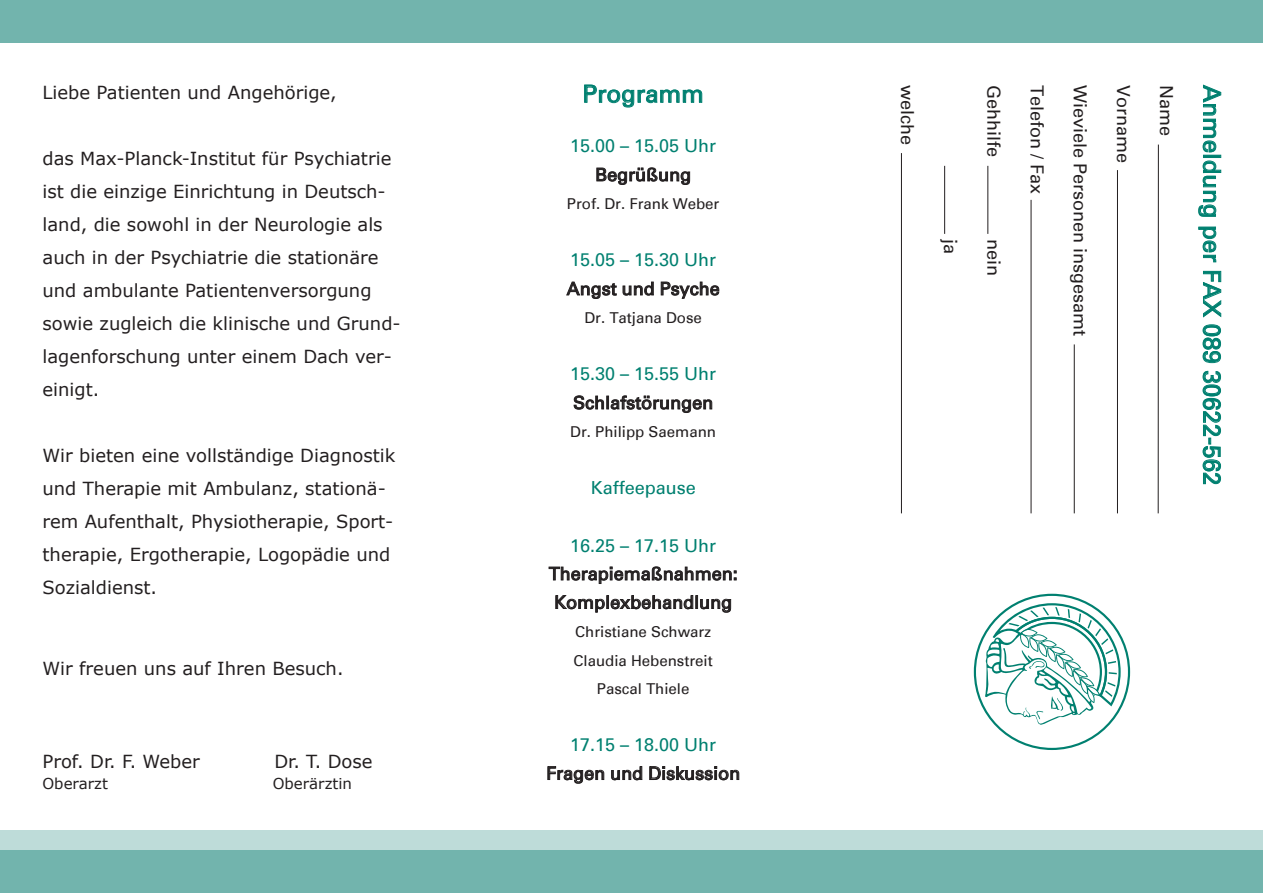
<style>
.page{position:relative;width:1263px;height:893px;background:#fff}
.page>*{position:absolute;margin:0;border:0;box-sizing:border-box;transform-origin:0 0}
.t1{font:24px "Univers";color:#008070}
.t2{font:18px/33px "Verdana";color:#231f20}
.t3{font:18px "Univers";color:#231f20}
.t4{font:18px "Univers";color:#008070}
.t5{font:15px "Univers";color:#231f20}
.t6{font:15px "Verdana";color:#231f20}
</style>
<div class="page">
<hr style="left:1117px;top:170px;width:1px;height:343px;background:#231f20">
<hr style="left:1074px;top:344px;width:1px;height:169px;background:#231f20">
<hr style="left:1031px;top:200px;width:1px;height:313px;background:#231f20">
<hr style="left:901px;top:153px;width:1px;height:360px;background:#231f20">
<svg style="left:1203px;top:85px;width:18px;height:67px"></svg>
<div style="left:1203px;top:155px;width:18px;height:3px;border:1px solid #008070"></div>
<svg style="left:1198px;top:161px;width:23px;height:56px"></svg>
<svg style="left:1198px;top:227px;width:18px;height:35px"></svg>
<svg style="left:1203px;top:271px;width:18px;height:46px"></svg>
<svg style="left:1203px;top:324px;width:18px;height:39px"></svg>
<svg style="left:1203px;top:371px;width:18px;height:113px"></svg>
<hr style="left:987px;top:166px;width:1px;height:68px;background:#231f20">
<hr style="left:944px;top:166px;width:1px;height:68px;background:#231f20">
<svg style="left:584px;top:85px;width:118px;height:23px"></svg>
<svg style="left:596px;top:167px;width:94px;height:18px"></svg>
<svg style="left:566px;top:281px;width:88px;height:18px"></svg>
<svg style="left:660px;top:281px;width:59px;height:18px"></svg>
<svg style="left:573px;top:395px;width:139px;height:18px"></svg>
<svg style="left:548px;top:566px;width:188px;height:18px"></svg>
<svg style="left:555px;top:595px;width:176px;height:18px"></svg>
<svg style="left:547px;top:766px;width:57px;height:18px"></svg>
<svg style="left:611px;top:766px;width:32px;height:14px"></svg>
<svg style="left:649px;top:766px;width:90px;height:14px"></svg>
<svg style="left:0;top:830px;width:1263px;height:63px;background:#8ac0ba"></svg>
<hr style="left:1158px;top:145px;width:1px;height:368px;background:#231f20">
<div style="left:0;top:0;width:1263px;height:43px;background:#72b4ad"></div>
<svg style="left:974px;top:594px;width:156px;height:156px"></svg>
<p class="t2" style="left:43px;top:75px;width:296px">Liebe Patienten und Angehörige,</p>
<p class="t2" style="left:43px;top:141px;width:360px">das Max-Planck-Institut für Psychiatrie ist die einzige Einrichtung in Deutsch&shy;land, die sowohl in der Neurologie als auch in der Psychiatrie die stationäre und ambulante Patientenversorgung sowie zugleich die klinische und Grund&shy;lagenforschung unter einem Dach ver&shy;einigt.</p>
<p class="t2" style="left:43px;top:438px;width:354px">Wir bieten eine vollständige Diagnostik und Therapie mit Ambulanz, stationä&shy;rem Aufenthalt, Physiotherapie, Sport&shy;therapie, Ergotherapie, Logopädie und Sozialdienst.</p>
<p class="t2" style="left:43px;top:651px;width:303px">Wir freuen uns auf Ihren Besuch.</p>
<p class="t2" style="left:43px;top:744px;width:159px">Prof. Dr. F. Weber</p>
<p class="t2" style="left:274px;top:744px;width:100px">Dr. T. Dose</p>
<p class="t6" style="left:43px;top:774px;width:67px">Oberarzt</p>
<p class="t6" style="left:273px;top:774px;width:81px">Oberärztin</p>
<p class="t1" style="left:582px;top:80px;width:123px">Programm</p>
<p class="t4" style="left:570px;top:135px;width:148px">15.00 – 15.05 Uhr</p>
<p class="t3" style="left:595px;top:164px;width:98px">Begrüßung</p>
<p class="t5" style="left:567px;top:195px;width:154px">Prof. Dr. Frank Weber</p>
<p class="t4" style="left:570px;top:249px;width:148px">15.05 – 15.30 Uhr</p>
<p class="t3" style="left:567px;top:278px;width:154px">Angst und Psyche</p>
<p class="t5" style="left:584px;top:309px;width:119px">Dr. Tatjana Dose</p>
<p class="t4" style="left:570px;top:363px;width:148px">15.30 – 15.55 Uhr</p>
<p class="t3" style="left:573px;top:392px;width:142px">Schlafstörungen</p>
<p class="t5" style="left:570px;top:423px;width:147px">Dr. Philipp Saemann</p>
<p class="t4" style="left:591px;top:477px;width:107px">Kaffeepause</p>
<p class="t4" style="left:570px;top:534px;width:148px">16.25 – 17.15 Uhr</p>
<p class="t3" style="left:549px;top:563px;width:191px">Therapiemaßnahmen:</p>
<p class="t3" style="left:554px;top:591px;width:180px">Komplexbehandlung</p>
<p class="t5" style="left:575px;top:623px;width:137px">Christiane Schwarz</p>
<p class="t5" style="left:574px;top:651px;width:141px">Claudia Hebenstreit</p>
<p class="t5" style="left:597px;top:680px;width:94px">Pascal Thiele</p>
<p class="t4" style="left:570px;top:734px;width:148px">17.15 – 18.00 Uhr</p>
<p class="t3" style="left:546px;top:762px;width:196px">Fragen und Diskussion</p>
<p class="t3" style="left:918px;top:85px;width:62px;rotate:90deg">welche</p>
<p class="t3" style="left:1004px;top:85px;width:74px;rotate:90deg">Gehhilfe</p>
<p class="t3" style="left:1048px;top:85px;width:111px;rotate:90deg">Telefon / Fax</p>
<p class="t3" style="left:1091px;top:85px;width:253px;rotate:90deg">Wieviele Personen insgesamt</p>
<p class="t3" style="left:1134px;top:85px;width:80px;rotate:90deg">Vorname</p>
<p class="t3" style="left:1177px;top:85px;width:53px;rotate:90deg">Name</p>
<p class="t1" style="left:1226px;top:85px;width:402px;rotate:90deg">Anmeldung per FAX 089 30622-562</p>
<p class="t3" style="left:961px;top:239px;width:17px;rotate:90deg">ja</p>
<p class="t3" style="left:1004px;top:239px;width:39px;rotate:90deg">nein</p>
</div>
